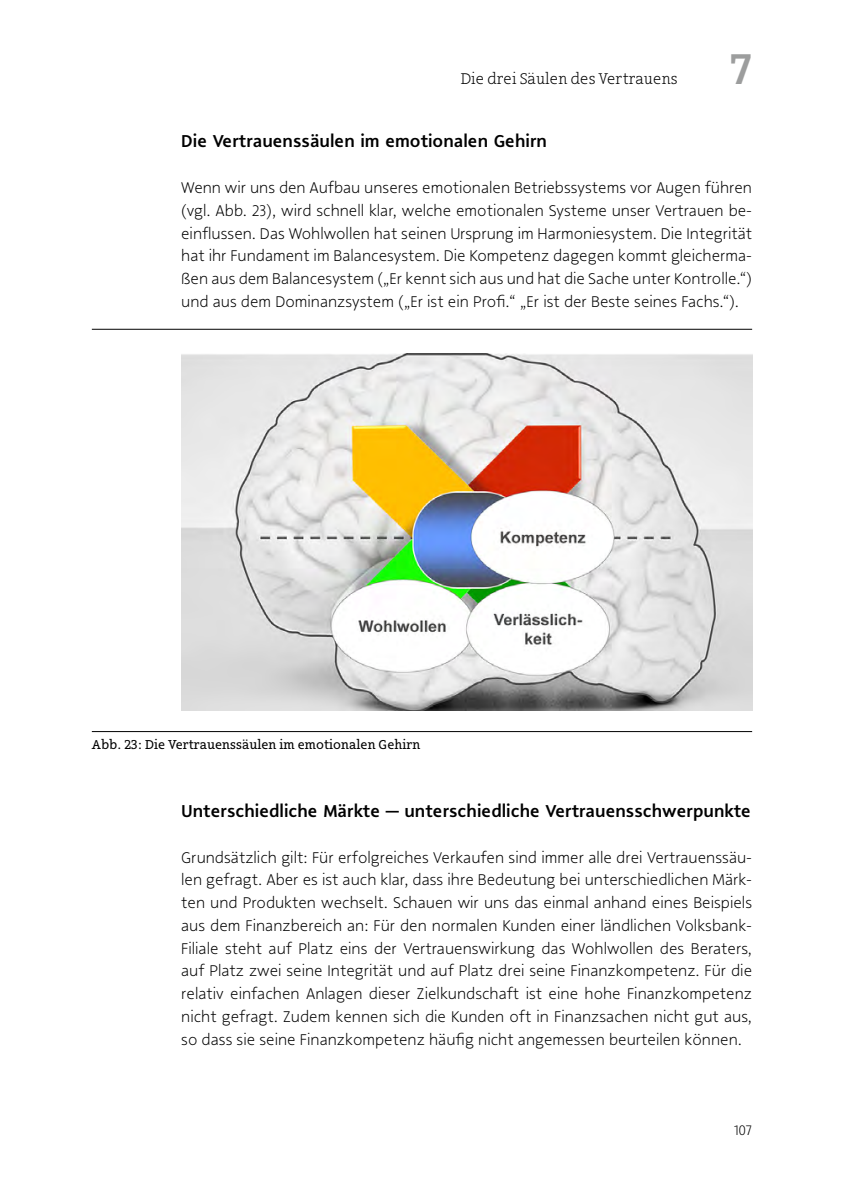
<style>
.page{position:relative;width:844px;height:1191px;background:#fff}
.page>*{position:absolute;margin:0;border:0;box-sizing:border-box;transform-origin:0 0}
.t1{font:500 43.75px "Arventa Slab";color:#9c9d9d}
.U0{font:500 17.5px "Arventa";color:#000}
.txt{font:300 15.75px/22.8px "Arventa";color:#000;text-align:justify}
.t2{font:300 15.75px "Arventa Slab";color:#000}
.t3{font:300 14px "Arventa";color:#000}
.grf_bschr{font:13.12px "Arventa Slab";color:#000}
</style>
<div class="page">
<hr style="left:92px;top:329px;width:660px;height:1px;background:#000">
<hr style="left:92px;top:731px;width:660px;height:1px;background:#000">
<img style="left:181px;top:354px;width:571px;height:356px">
<p class="t2" style="left:460px;top:69px;width:218px">Die drei Säulen des Vertrauens</p>
<h1 class="t1" style="left:729px;top:41px;width:24px">7</h1>
<p class="U0" style="left:181px;top:130px;width:367px">Die Vertrauenssäulen im emotionalen Gehirn</p>
<p class="txt" style="left:181px;top:176px;width:572px">Wenn wir uns den Aufbau unseres emotionalen Betriebssystems vor Augen führen (vgl. Abb. 23), wird schnell klar, welche emotionalen Systeme unser Vertrauen be&shy;einflussen. Das Wohlwollen hat seinen Ursprung im Harmoniesystem. Die Integrität hat ihr Fundament im Balancesystem. Die Kompetenz dagegen kommt gleicherma&shy;ßen aus dem Balancesystem („Er kennt sich aus und hat die Sache unter Kontrolle.“) und aus dem Dominanzsystem („Er ist ein Profi.“ „Er ist der Beste seines Fachs.“).</p>
<p class="grf_bschr" style="left:92px;top:736px;width:330px">Abb. 23: Die Vertrauenssäulen im emotionalen Gehirn</p>
<p class="U0" style="left:181px;top:799px;width:571px">Unterschiedliche Märkte – unterschiedliche Vertrauensschwerpunkte</p>
<p class="txt" style="left:181px;top:846px;width:572px">Grundsätzlich gilt: Für erfolgreiches Verkaufen sind immer alle drei Vertrauenssäu&shy;len gefragt. Aber es ist auch klar, dass ihre Bedeutung bei unterschiedlichen Märk&shy;ten und Produkten wechselt. Schauen wir uns das einmal anhand eines Beispiels aus dem Finanzbereich an: Für den normalen Kunden einer ländlichen Volksbank-Filiale steht auf Platz eins der Vertrauenswirkung das Wohlwollen des Beraters, auf Platz zwei seine Integrität und auf Platz drei seine Finanzkompetenz. Für die relativ einfachen Anlagen dieser Zielkundschaft ist eine hohe Finanzkompetenz nicht gefragt. Zudem kennen sich die Kunden oft in Finanzsachen nicht gut aus, so dass sie seine Finanzkompetenz häufig nicht angemessen beurteilen können.</p>
<p class="t3" style="left:733px;top:1121px;width:20px">107</p>
</div>
